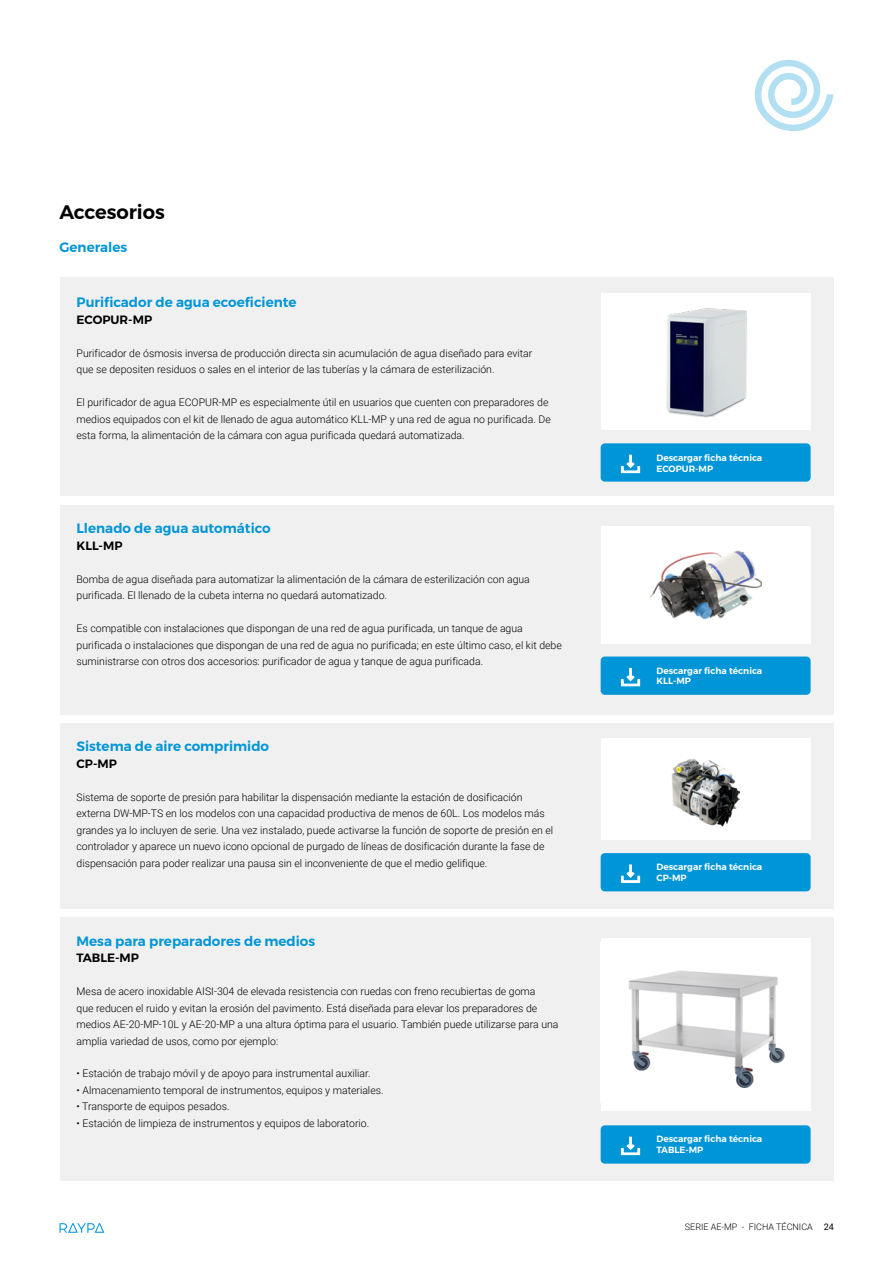
<style>
.page{position:relative;width:893px;height:1263px;background:#fff}
.page>*{position:absolute;margin:0;border:0;box-sizing:border-box;transform-origin:0 0}
.t1{font:600 19.5px "Montserrat";color:#000}
.t2{font:600 13.5px "Montserrat";color:#0095d6}
.t3{font:600 12px "Montserrat";color:#000}
.t4{font:300 10.5px/16.5px "Roboto";color:#000}
.t5{font:600 9px/10.8px "Montserrat";color:#fff}
.t6{font:300 9px "Roboto";color:#000}
.s1{font-weight:400}
</style>
<div class="page">
<svg style="left:60px;top:1223px;width:44px;height:10px"></svg>
<svg style="left:755px;top:59px;width:78px;height:72px"></svg>
<div style="left:60px;top:277px;width:773px;height:219px;background:#f0f0f0"></div>
<div style="left:601px;top:443px;width:210px;height:39px;background:#0095d6;border-radius:4px"></div>
<svg style="left:621px;top:455px;width:19px;height:18px"></svg>
<div style="left:601px;top:294px;width:210px;height:136px;background:#fff"></div>
<img style="left:666px;top:308px;width:81px;height:110px">
<div style="left:60px;top:505px;width:773px;height:210px;background:#f0f0f0"></div>
<div style="left:601px;top:656px;width:210px;height:39px;background:#0095d6;border-radius:4px"></div>
<svg style="left:621px;top:668px;width:19px;height:18px"></svg>
<div style="left:601px;top:526px;width:210px;height:117px;background:#fff"></div>
<img style="left:650px;top:551px;width:111px;height:68px">
<div style="left:60px;top:723px;width:773px;height:185px;background:#f0f0f0"></div>
<div style="left:601px;top:853px;width:210px;height:38px;background:#0095d6;border-radius:4px"></div>
<svg style="left:621px;top:864px;width:19px;height:19px"></svg>
<div style="left:601px;top:738px;width:210px;height:102px;background:#fff"></div>
<img style="left:671px;top:759px;width:69px;height:67px">
<div style="left:60px;top:917px;width:773px;height:264px;background:#f0f0f0"></div>
<div style="left:601px;top:1125px;width:210px;height:38px;background:#0095d6;border-radius:4px"></div>
<svg style="left:621px;top:1137px;width:19px;height:18px"></svg>
<div style="left:601px;top:938px;width:210px;height:172px;background:#fff"></div>
<img style="left:629px;top:970px;width:156px;height:118px">
<h1 class="t1" style="left:60px;top:197px;width:107px">Accesorios</h1>
<p class="t2" style="left:60px;top:237px;width:69px">Generales</p>
<p class="t2" style="left:77px;top:292px;width:222px">Purificador de agua ecoeficiente</p>
<p class="t3" style="left:77px;top:310px;width:77px">ECOPUR-MP</p>
<p class="t4" style="left:77px;top:345px;width:457px">Purificador de ósmosis inversa de producción directa sin acumulación de agua diseñado para evitar que se depositen residuos o sales en el interior de las tuberías y la cámara de esterilización.</p>
<p class="t4" style="left:77px;top:394px;width:476px">El purificador de agua ECOPUR-MP es especialmente útil en usuarios que cuenten con preparadores de medios equipados con el kit de llenado de agua automático KLL-MP y una red de agua no purificada. De esta forma, la alimentación de la cámara con agua purificada quedará automatizada.</p>
<p class="t2" style="left:77px;top:518px;width:196px">Llenado de agua automático</p>
<p class="t3" style="left:77px;top:536px;width:47px">KLL-MP</p>
<p class="t4" style="left:77px;top:570px;width:455px">Bomba de agua diseñada para automatizar la alimentación de la cámara de esterilización con agua purificada. El llenado de la cubeta interna no quedará automatizado.</p>
<p class="t4" style="left:77px;top:620px;width:487px">Es compatible con instalaciones que dispongan de una red de agua purificada, un tanque de agua purificada o instalaciones que dispongan de una red de agua no purificada; en este último caso, el kit debe suministrarse con otros dos accesorios: purificador de agua y tanque de agua purificada.</p>
<p class="t2" style="left:77px;top:736px;width:194px">Sistema de aire comprimido</p>
<p class="t3" style="left:77px;top:754px;width:42px">CP-MP</p>
<p class="t4" style="left:77px;top:788px;width:478px">Sistema de soporte de presión para habilitar la dispensación mediante la estación de dosificación externa DW-MP-TS en los modelos con una capacidad productiva de menos de 60L. Los modelos más grandes ya lo incluyen de serie. Una vez instalado, puede activarse la función de soporte de presión en el controlador y aparece un nuevo icono opcional de purgado de líneas de dosificación durante la fase de dispensación para poder realizar una pausa sin el inconveniente de que el medio gelifique.</p>
<p class="t2" style="left:77px;top:930px;width:240px">Mesa para preparadores de medios</p>
<p class="t3" style="left:77px;top:948px;width:64px">TABLE-MP</p>
<p class="t4" style="left:77px;top:983px;width:483px">Mesa de acero inoxidable AISI-304 de elevada resistencia con ruedas con freno recubiertas de goma<br>que reducen el ruido y evitan la erosión del pavimento. Está diseñada para elevar los preparadores de medios AE-20-MP-10L y AE-20-MP a una altura óptima para el usuario. También puede utilizarse para una amplia variedad de usos, como por ejemplo:</p>
<p class="t4" style="left:77px;top:1065px;width:296px">• Estación de trabajo móvil y de apoyo para instrumental auxiliar.</p>
<p class="t4" style="left:77px;top:1081px;width:309px">• Almacenamiento temporal de instrumentos, equipos y materiales.</p>
<p class="t4" style="left:77px;top:1098px;width:155px">• Transporte de equipos pesados.</p>
<p class="t4" style="left:77px;top:1114px;width:294px">• Estación de limpieza de instrumentos y equipos de laboratorio.</p>
<p class="t5" style="left:656px;top:453px;width:107px">Descargar ficha técnica<br>ECOPUR-MP</p>
<p class="t5" style="left:656px;top:665px;width:107px">Descargar ficha técnica<br>KLL-MP</p>
<p class="t5" style="left:656px;top:861px;width:107px">Descargar ficha técnica<br>CP-MP</p>
<p class="t5" style="left:656px;top:1134px;width:107px">Descargar ficha técnica<br>TABLE-MP</p>
<p class="t6" style="left:685px;top:1220px;width:150px">SERIE AE-MP - FICHA TÉCNICA <span class="s1">24</span></p>
</div>
